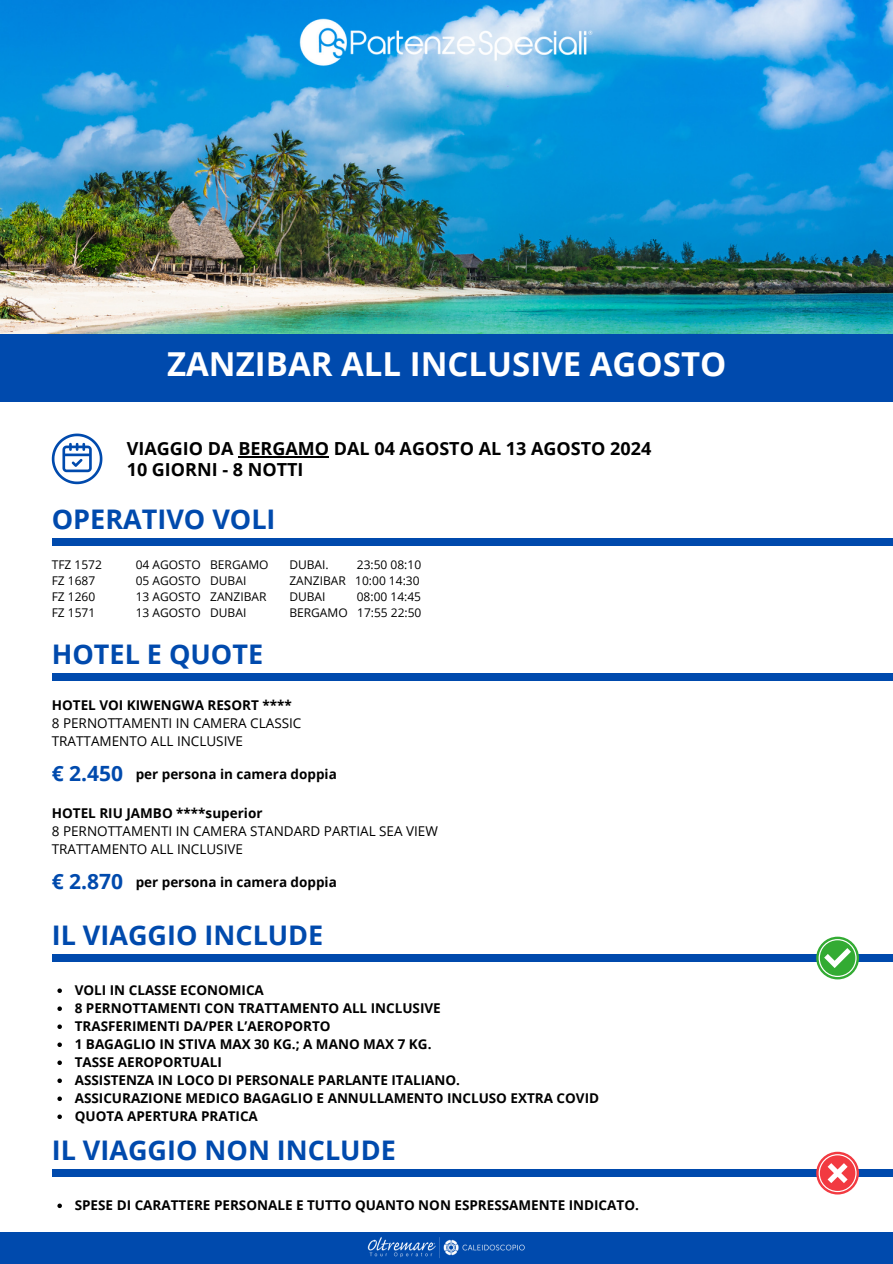
<style>
.page{position:relative;width:893px;height:1264px;background:#fff}
.page>*{position:absolute;margin:0;border:0;box-sizing:border-box;transform-origin:0 0}
.t1{font:700 33px "Open Sans";color:#fff}
.t2{font:700 27px "Open Sans";color:#004aad}
.t3{font:700 21px "Open Sans";color:#004aad}
.t4{font:700 18px "Open Sans";color:#000}
.t5{font:700 13.5px "Open Sans";color:#000}
.t6{font:13.5px/18px "Open Sans";color:#000}
.t7{font:12px "Open Sans";color:#000}
.s1{font-weight:700}
</style>
<div class="page">
<img style="left:0;top:0;width:892px;height:334px">
<div style="left:0;top:334px;width:892px;height:68px;background:#004aad"></div>
<img style="left:289px;top:19px;width:315px;height:48px">
<svg style="left:52px;top:433px;width:50px;height:51px"></svg>
<div style="left:0;top:1231px;width:892px;height:32px;background:#004aad"></div>
<img style="left:367px;top:1237px;width:158px;height:21px">
<hr style="left:238px;top:456px;width:91px;height:1px;background:#000">
<div style="left:52px;top:673px;width:840px;height:8px;background:#004aad"></div>
<div style="left:52px;top:538px;width:840px;height:8px;background:#004aad"></div>
<div style="left:52px;top:954px;width:840px;height:7px;background:#004aad"></div>
<div style="left:52px;top:1169px;width:840px;height:7px;background:#004aad"></div>
<svg style="left:816px;top:936px;width:42px;height:43px"></svg>
<svg style="left:818px;top:939px;width:38px;height:38px"></svg>
<svg style="left:816px;top:1151px;width:42px;height:43px"></svg>
<svg style="left:818px;top:1154px;width:38px;height:38px"></svg>
<svg style="left:57px;top:988px;width:5px;height:4px"></svg>
<svg style="left:57px;top:1006px;width:5px;height:4px"></svg>
<svg style="left:57px;top:1024px;width:5px;height:4px"></svg>
<svg style="left:57px;top:1042px;width:5px;height:4px"></svg>
<svg style="left:57px;top:1060px;width:5px;height:4px"></svg>
<svg style="left:57px;top:1078px;width:5px;height:4px"></svg>
<svg style="left:57px;top:1096px;width:5px;height:4px"></svg>
<svg style="left:57px;top:1114px;width:5px;height:4px"></svg>
<svg style="left:57px;top:1203px;width:5px;height:4px"></svg>
<p class="t1" style="left:167px;top:341px;width:560px">ZANZIBAR ALL INCLUSIVE AGOSTO</p>
<h4 class="t4" style="left:127px;top:436px;width:526px">VIAGGIO DA BERGAMO DAL 04 AGOSTO AL 13 AGOSTO 2024</h4>
<h4 class="t4" style="left:127px;top:457px;width:178px">10 GIORNI - 8 NOTTI</h4>
<p class="t2" style="left:52px;top:500px;width:225px">OPERATIVO VOLI</p>
<p class="t7" style="left:52px;top:555px;width:52px">TFZ 1572</p>
<h3 class="t7" style="left:52px;top:571px;width:45px">FZ 1687</h3>
<h6 class="t7" style="left:52px;top:587px;width:45px">FZ 1260</h6>
<h2 class="t7" style="left:52px;top:603px;width:45px">FZ 1571</h2>
<p class="t7" style="left:136px;top:555px;width:134px">04 AGOSTO BERGAMO</p>
<p class="t7" style="left:136px;top:571px;width:67px">05 AGOSTO</p>
<p class="t7" style="left:210px;top:571px;width:38px">DUBAI</p>
<p class="t7" style="left:136px;top:587px;width:67px">13 AGOSTO</p>
<h2 class="t7" style="left:210px;top:587px;width:58px">ZANZIBAR</h2>
<h2 class="t7" style="left:136px;top:603px;width:67px">13 AGOSTO</h2>
<h5 class="t7" style="left:210px;top:603px;width:38px">DUBAI</h5>
<h3 class="t7" style="left:289px;top:555px;width:41px">DUBAI.</h3>
<h3 class="t7" style="left:357px;top:555px;width:66px">23:50 08:10</h3>
<h6 class="t7" style="left:289px;top:571px;width:132px">ZANZIBAR 10:00 14:30</h6>
<p class="t7" style="left:289px;top:587px;width:38px">DUBAI</p>
<p class="t7" style="left:357px;top:587px;width:66px">08:00 14:45</p>
<p class="t7" style="left:289px;top:603px;width:134px">BERGAMO 17:55 22:50</p>
<h2 class="t2" style="left:52px;top:635px;width:213px">HOTEL E QUOTE</h2>
<p class="t6" style="left:52px;top:696px;width:251px"><span class="s1">HOTEL VOI KIWENGWA RESORT ****<br></span>8 PERNOTTAMENTI IN CAMERA CLASSIC<br>TRATTAMENTO ALL INCLUSIVE</p>
<p class="t3" style="left:52px;top:758px;width:73px">€ 2.450</p>
<p class="t5" style="left:136px;top:764px;width:203px">per persona in camera doppia</p>
<p class="t5" style="left:52px;top:803px;width:212px">HOTEL RIU JAMBO ****superior</p>
<p class="t6" style="left:52px;top:822px;width:387px">8 PERNOTTAMENTI IN CAMERA STANDARD PARTIAL SEA VIEW</p>
<p class="t6" style="left:52px;top:840px;width:193px">TRATTAMENTO ALL INCLUSIVE</p>
<p class="t3" style="left:52px;top:866px;width:73px">€ 2.870</p>
<p class="t5" style="left:136px;top:872px;width:203px">per persona in camera doppia</p>
<p class="t2" style="left:52px;top:916px;width:273px">IL VIAGGIO INCLUDE</p>
<p class="t5" style="left:75px;top:980px;width:191px">VOLI IN CLASSE ECONOMICA</p>
<p class="t5" style="left:75px;top:998px;width:367px">8 PERNOTTAMENTI CON TRATTAMENTO ALL INCLUSIVE</p>
<p class="t5" style="left:75px;top:1016px;width:257px">TRASFERIMENTI DA/PER L’AEROPORTO</p>
<p class="t5" style="left:75px;top:1034px;width:358px">1 BAGAGLIO IN STIVA MAX 30 KG.; A MANO MAX 7 KG.</p>
<p class="t5" style="left:75px;top:1052px;width:149px">TASSE AEROPORTUALI</p>
<p class="t5" style="left:75px;top:1070px;width:387px">ASSISTENZA IN LOCO DI PERSONALE PARLANTE ITALIANO.</p>
<h2 class="t5" style="left:75px;top:1088px;width:526px">ASSICURAZIONE MEDICO BAGAGLIO E ANNULLAMENTO INCLUSO EXTRA COVID</h2>
<p class="t5" style="left:75px;top:1106px;width:185px">QUOTA APERTURA PRATICA</p>
<p class="t2" style="left:52px;top:1131px;width:345px">IL VIAGGIO NON INCLUDE</p>
<p class="t5" style="left:75px;top:1195px;width:565px">SPESE DI CARATTERE PERSONALE E TUTTO QUANTO NON ESPRESSAMENTE INDICATO.</p>
</div>
